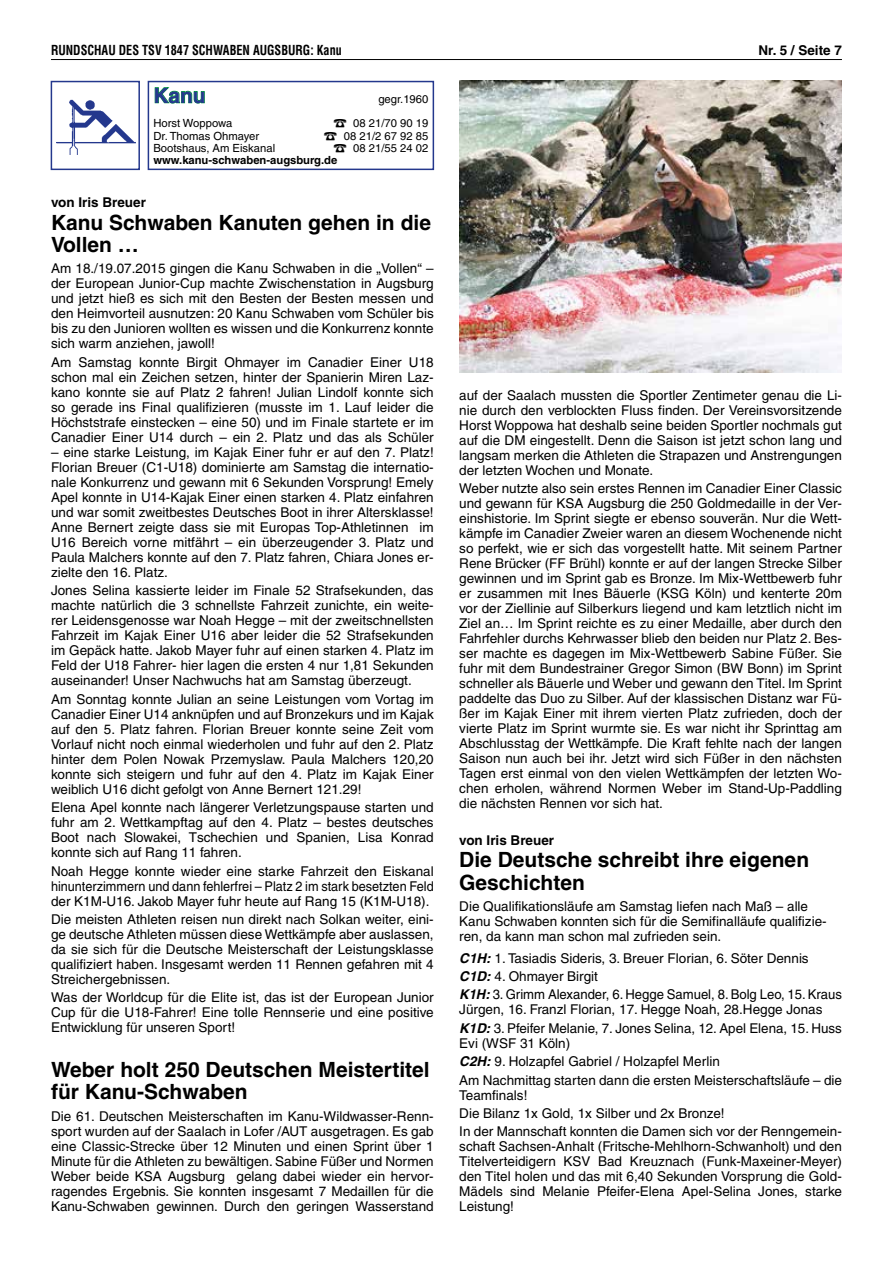
<style>
.page{position:relative;width:893px;height:1263px;background:#fff}
.page>*{position:absolute;margin:0;border:0;box-sizing:border-box;transform-origin:0 0}
.t1{font:700 21px/22.5px "Helvetica";color:#000}
.t2{font:700 21px "Helvetica";color:#24388d}
.t3{font:13.5px/15px "Helvetica";color:#000;text-align:justify}
.t4{font:700 condensed 13.5px "Helvetica";color:#000;scale:.9 1}
.t5{font:700 13.5px "Helvetica";color:#000}
.t6{font:11.25px "Helvetica";color:#000}
.t7{font:700 11.25px "Helvetica";color:#000}
.s1{font-weight:700;font-style:italic}
</style>
<div class="page">
<hr style="left:51px;top:59px;width:791px;height:1px;background:#000">
<img style="left:56px;top:99px;width:80px;height:56px">
<div style="left:51px;top:81px;width:89px;height:89px;border:2px solid #24388d"></div>
<svg style="left:154px;top:87px;width:51px;height:17px"></svg>
<div style="left:148px;top:81px;width:286px;height:89px;border:2px solid #24388d"></div>
<img style="left:459px;top:81px;width:383px;height:291px">
<p class="t4" style="left:51px;top:42px;width:325px">RUNDSCHAU DES TSV 1847 SCHWABEN AUGSBURG: Kanu</p>
<p class="t5" style="left:758px;top:42px;width:85px">Nr. 5 / Seite 7</p>
<h1 class="t2" style="left:153px;top:83px;width:54px">Kanu</h1>
<p class="t6" style="left:378px;top:92px;width:51px">gegr.1960</p>
<p class="t6" style="left:153px;top:117px;width:80px">Horst Woppowa</p>
<p class="t6" style="left:353px;top:117px;width:77px">08 21/70 90 19</p>
<p class="t6" style="left:153px;top:129px;width:107px">Dr. Thomas Ohmayer</p>
<p class="t6" style="left:344px;top:129px;width:86px">08 21/2 67 92 85</p>
<p class="t6" style="left:153px;top:141px;width:123px">Bootshaus, Am Eiskanal</p>
<p class="t6" style="left:353px;top:142px;width:77px">08 21/55 24 02</p>
<p class="t7" style="left:153px;top:153px;width:185px">www.kanu-schwaben-augsburg.de</p>
<p class="t5" style="left:51px;top:194px;width:96px">von Iris Breuer</p>
<h1 class="t1" style="left:51px;top:211px;width:381px">Kanu Schwaben Kanuten gehen in die<br>Vollen …</h1>
<p class="t3" style="left:51px;top:261px;width:384px">Am 18./19.07.2015 gingen die Kanu Schwaben in die „Vollen“ – der European Junior-Cup machte Zwischenstation in Augsburg und jetzt hieß es sich mit den Besten der Besten messen und den Heimvorteil ausnutzen: 20 Kanu Schwaben vom Schüler bis bis zu den Junioren wollten es wissen und die Konkurrenz konnte sich warm anziehen, jawoll!</p>
<p class="t3" style="left:51px;top:355px;width:384px">Am Samstag konnte Birgit Ohmayer im Canadier Einer U18 schon mal ein Zeichen setzen, hinter der Spanierin Miren Laz&shy;kano konnte sie auf Platz 2 fahren! Julian Lindolf konnte sich so gerade ins Final qualifizieren (musste im 1. Lauf leider die Höchststrafe einstecken – eine 50) und im Finale startete er im Canadier Einer U14 durch – ein 2. Platz und das als Schüler</p>
<p class="t3" style="left:51px;top:445px;width:384px">– eine starke Leistung, im Kajak Einer fuhr er auf den 7. Platz!<br>Florian Breuer (C1-U18) dominierte am Samstag die internatio&shy;nale Konkurrenz und gewann mit 6 Sekunden Vorsprung! Emely Apel konnte in U14-Kajak Einer einen starken 4. Platz einfahren und war somit zweitbestes Deutsches Boot in ihrer Altersklasse!<br>Anne Bernert zeigte dass sie mit Europas Top-Athletinnen im U16 Bereich vorne mitfährt – ein überzeugender 3. Platz und Paula Malchers konnte auf den 7. Platz fahren, Chiara Jones er&shy;zielte den 16. Platz.</p>
<p class="t3" style="left:51px;top:583px;width:384px">Jones Selina kassierte leider im Finale 52 Strafsekunden, das machte natürlich die 3 schnellste Fahrzeit zunichte, ein weite&shy;rer Leidensgenosse war Noah Hegge – mit der zweitschnellsten Fahrzeit im Kajak Einer U16 aber leider die 52 Strafsekunden im Gepäck hatte. Jakob Mayer fuhr auf einen starken 4. Platz im Feld der U18 Fahrer- hier lagen die ersten 4 nur 1,81 Sekunden auseinander! Unser Nachwuchs hat am Samstag überzeugt.</p>
<p class="t3" style="left:51px;top:691px;width:384px">Am Sonntag konnte Julian an seine Leistungen vom Vortag im Canadier Einer U14 anknüpfen und auf Bronzekurs und im Kajak auf den 5. Platz fahren. Florian Breuer konnte seine Zeit vom Vorlauf nicht noch einmal wiederholen und fuhr auf den 2. Platz hinter dem Polen Nowak Przemyslaw. Paula Malchers 120,20 konnte sich steigern und fuhr auf den 4. Platz im Kajak Einer weiblich U16 dicht gefolgt von Anne Bernert 121.29!</p>
<p class="t3" style="left:51px;top:800px;width:384px">Elena Apel konnte nach längerer Verletzungspause starten und fuhr am 2. Wettkampftag auf den 4. Platz – bestes deutsches Boot nach Slowakei, Tschechien und Spanien, Lisa Konrad konnte sich auf Rang 11 fahren.</p>
<p class="t3" style="left:51px;top:863px;width:384px">Noah Hegge konnte wieder eine starke Fahrzeit den Eiskanal hinunterzimmern und dann fehlerfrei – Platz 2 im stark besetzten Feld der K1M-U16. Jakob Mayer fuhr heute auf Rang 15 (K1M-U18).</p>
<p class="t3" style="left:51px;top:912px;width:384px">Die meisten Athleten reisen nun direkt nach Solkan weiter, eini&shy;ge deutsche Athleten müssen diese Wettkämpfe aber auslassen, da sie sich für die Deutsche Meisterschaft der Leistungsklasse qualifiziert haben. Insgesamt werden 11 Rennen gefahren mit 4<br>Streichergebnissen.</p>
<p class="t3" style="left:51px;top:990px;width:384px">Was der Worldcup für die Elite ist, das ist der European Junior Cup für die U18-Fahrer! Eine tolle Rennserie und eine positive Entwicklung für unseren Sport!</p>
<h1 class="t1" style="left:51px;top:1058px;width:380px">Weber holt 250 Deutschen Meistertitel für Kanu-Schwaben</h1>
<p class="t3" style="left:51px;top:1108px;width:384px">Die 61. Deutschen Meisterschaften im Kanu-Wildwasser-Renn&shy;sport wurden auf der Saalach in Lofer /AUT ausgetragen. Es gab eine Classic-Strecke über 12 Minuten und einen Sprint über 1<br>Minute für die Athleten zu bewältigen. Sabine Füßer und Normen Weber beide KSA Augsburg gelang dabei wieder ein hervor&shy;ragendes Ergebnis. Sie konnten insgesamt 7 Medaillen für die Kanu-Schwaben gewinnen. Durch den geringen Wasserstand</p>
<p class="t3" style="left:459px;top:387px;width:384px">auf der Saalach mussten die Sportler Zentimeter genau die Li&shy;nie durch den verblockten Fluss finden. Der Vereinsvorsitzende Horst Woppowa hat deshalb seine beiden Sportler nochmals gut auf die DM eingestellt. Denn die Saison ist jetzt schon lang und langsam merken die Athleten die Strapazen und Anstrengungen der letzten Wochen und Monate.</p>
<p class="t3" style="left:459px;top:481px;width:384px">Weber nutzte also sein erstes Rennen im Canadier Einer Classic und gewann für KSA Augsburg die 250 Goldmedaille in der Ver&shy;einshistorie. Im Sprint siegte er ebenso souverän. Nur die Wett&shy;kämpfe im Canadier Zweier waren an diesem Wochenende nicht so perfekt, wie er sich das vorgestellt hatte. Mit seinem Partner Rene Brücker (FF Brühl) konnte er auf der langen Strecke Silber gewinnen und im Sprint gab es Bronze. Im Mix-Wettbewerb fuhr er zusammen mit Ines Bäuerle (KSG Köln) und kenterte 20m vor der Ziellinie auf Silberkurs liegend und kam letztlich nicht im Ziel an… Im Sprint reichte es zu einer Medaille, aber durch den Fahrfehler durchs Kehrwasser blieb den beiden nur Platz 2. Bes&shy;ser machte es dagegen im Mix-Wettbewerb Sabine Füßer. Sie fuhr mit dem Bundestrainer Gregor Simon (BW Bonn) im Sprint schneller als Bäuerle und Weber und gewann den Titel. Im Sprint paddelte das Duo zu Silber. Auf der klassischen Distanz war Fü&shy;ßer im Kajak Einer mit ihrem vierten Platz zufrieden, doch der vierte Platz im Sprint wurmte sie. Es war nicht ihr Sprinttag am Abschlusstag der Wettkämpfe. Die Kraft fehlte nach der langen Saison nun auch bei ihr. Jetzt wird sich Füßer in den nächsten Tagen erst einmal von den vielen Wettkämpfen der letzten Wo&shy;chen erholen, während Normen Weber im Stand-Up-Paddling die nächsten Rennen vor sich hat.</p>
<p class="t5" style="left:459px;top:832px;width:96px">von Iris Breuer</p>
<h1 class="t1" style="left:459px;top:848px;width:351px">Die Deutsche schreibt ihre eigenen<br>Geschichten</h1>
<p class="t3" style="left:459px;top:899px;width:369px;text-align:left">Die Qualifikationsläufe am Samstag liefen nach Maß – alle<br>Kanu Schwaben konnten sich für die Semifinalläufe qualifizie&shy;ren, da kann man schon mal zufrieden sein.</p>
<p class="t3" style="left:459px;top:949px;width:384px;line-height:18.5px;text-align:left"><span class="s1">C1H:</span> 1. Tasiadis Sideris, 3. Breuer Florian, 6. Söter Dennis<br><span class="s1">C1D:</span> 4. Ohmayer Birgit<br><span class="s1">K1H:</span> 3. Grimm Alexander, 6. Hegge Samuel, 8. Bolg Leo, 15. Kraus</p>
<p class="t3" style="left:459px;top:1000px;width:384px;line-height:18.5px">Jürgen, 16. Franzl Florian, 17. Hegge Noah, 28.Hegge Jonas<br><span class="s1">K1D:</span> 3. Pfeifer Melanie, 7. Jones Selina, 12. Apel Elena, 15. Huss</p>
<p class="t3" style="left:459px;top:1034px;width:384px;line-height:18.5px;text-align:left">Evi (WSF 31 Köln)<br><span class="s1">C2H:</span> 9. Holzapfel Gabriel / Holzapfel Merlin<br>Am Nachmittag starten dann die ersten Meisterschaftsläufe – die</p>
<p class="t3" style="left:459px;top:1086px;width:384px;line-height:18.5px;text-align:left">Teamfinals!<br>Die Bilanz 1x Gold, 1x Silber und 2x Bronze!<br>In der Mannschaft konnten die Damen sich vor der Renngemein-</p>
<p class="t3" style="left:459px;top:1139px;width:384px">schaft Sachsen-Anhalt (Fritsche-Mehlhorn-Schwanholt) und den Titelverteidigern KSV Bad Kreuznach (Funk-Maxeiner-Meyer) den Titel holen und das mit 6,40 Sekunden Vorsprung die Gold-Mädels sind Melanie Pfeifer-Elena Apel-Selina Jones, starke Leistung!</p>
</div>
